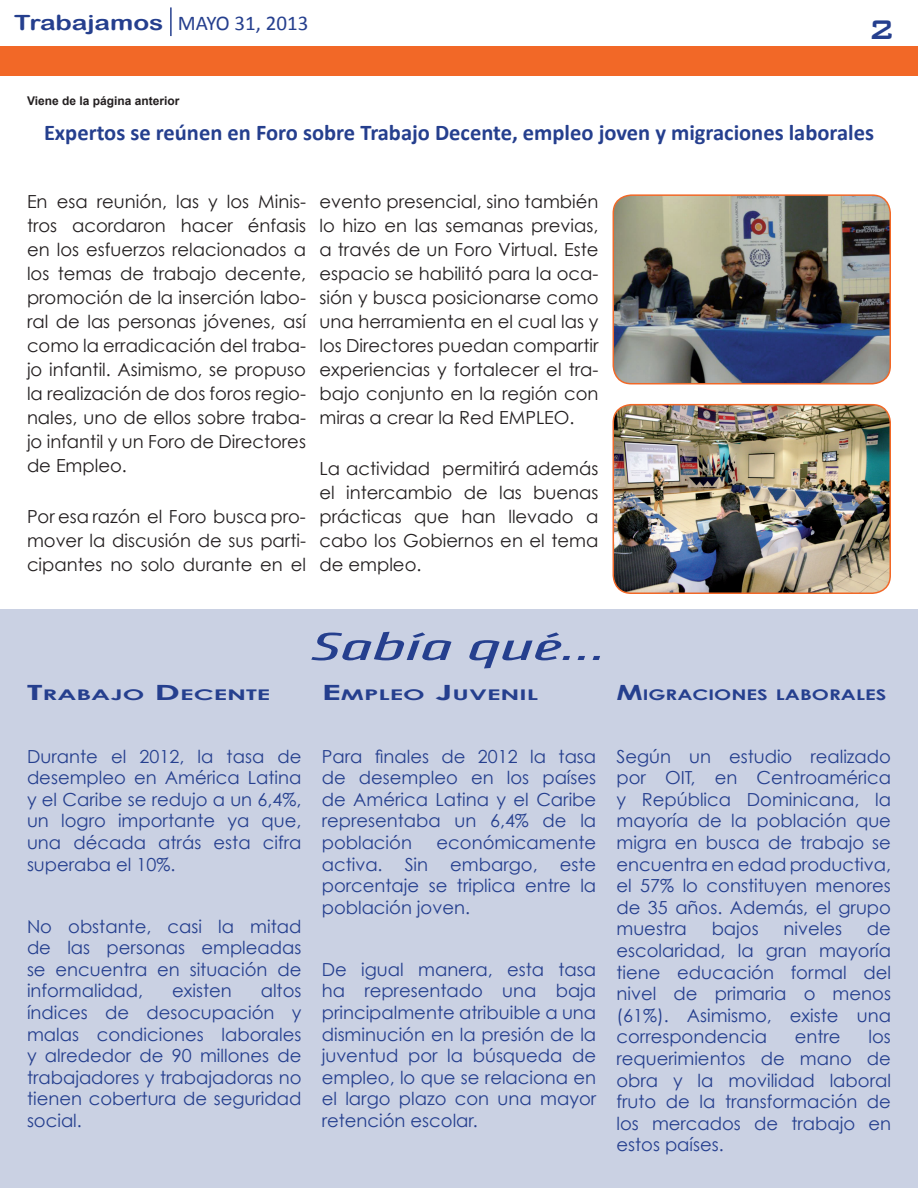
<style>
.page{position:relative;width:918px;height:1188px;background:#fff}
.page>*{position:absolute;margin:0;border:0;box-sizing:border-box;transform-origin:0 0}
.t1{font:italic condensed 40.5px "Klavika CH";color:#253f8e;scale:2 1}
.t2{font:500 36px "Bank Gothic";color:#253f8e}
.t3{font:700 22.5px "Calibri";color:#253f8e}
.t4{font:21px "Calibri";color:#253f8e}
.t5{font:18px/21.6px "Century Gothic";color:#253f8e;text-align:justify}
.t6{font:18px/24px "Century Gothic";color:#231f20;text-align:justify}
.t7{font:700 14.7px "Century Gothic";color:#253f8e;scale:1.75 1}
.t8{font:700 14.7px "Century Gothic";color:#253f8e;scale:1.39 1}
.t9{font:700 12px "Arial";color:#231f20}
.s1{font-family:"Arial Rounded MT Bold"}
.s2{font-size:21px}
</style>
<div class="page">
<div style="left:0;top:46px;width:918px;height:30px;background:#f26827"></div>
<hr style="left:170px;top:7px;width:2px;height:29px;background:#253f8e">
<img style="left:613px;top:195px;width:277px;height:189px">
<div style="left:613px;top:194px;width:278px;height:190px;border:2px solid #f26827;border-radius:18px"></div>
<div style="left:0;top:609px;width:918px;height:579px;background:#cad1e3"></div>
<img style="left:613px;top:405px;width:277px;height:188px">
<div style="left:613px;top:404px;width:278px;height:190px;border:2px solid #f26827;border-radius:18px"></div>
<p class="t4" style="left:14px;top:10px;width:296px"><span class="s1">Trabajamos</span> MAYO 31, 2013</p>
<h2 class="t2" style="left:868px;top:1px;width:29px">2</h2>
<p class="t9" style="left:27px;top:93px;width:154px">Viene de la página anterior</p>
<p class="t3" style="left:44px;top:119px;width:832px">Expertos se reúnen en Foro sobre Trabajo Decente, empleo joven y migraciones laborales</p>
<p class="t6" style="left:27px;top:189px;width:281px">En esa reunión, las y los Minis&shy;tros acordaron hacer énfasis en los esfuerzos relacionados a los temas de trabajo decente, promoción de la inserción labo&shy;ral de las personas jóvenes, así como la erradicación del traba&shy;jo infantil. Asimismo, se propuso la realización de dos foros regio&shy;nales, uno de ellos sobre traba&shy;jo infantil y un Foro de Directores de Empleo.</p>
<p class="t6" style="left:27px;top:504px;width:281px">Por esa razón el Foro busca pro&shy;mover la discusión de sus parti&shy;cipantes no solo durante en el</p>
<p class="t6" style="left:320px;top:189px;width:281px">evento presencial, sino también lo hizo en las semanas previas, a través de un Foro Virtual. Este espacio se habilitó para la oca&shy;sión y busca posicionarse como una herramienta en el cual las y los Directores puedan compartir experiencias y fortalecer el tra&shy;bajo conjunto en la región con miras a crear la Red EMPLEO.</p>
<p class="t6" style="left:320px;top:456px;width:280px">La actividad permitirá además el intercambio de las buenas prácticas que han llevado a cabo los Gobiernos en el tema de empleo.</p>
<p class="t7" style="left:27px;top:686px;width:141px"><span class="s2">T</span>RABAJO <span class="s2">D</span>ECENTE</p>
<h1 class="t1" style="left:311px;top:623px;width:149px">Sabía qué...</h1>
<p class="t7" style="left:322px;top:686px;width:125px"><span class="s2">E</span>MPLEO <span class="s2">J</span>UVENIL</p>
<p class="t8" style="left:616px;top:686px;width:196px"><span class="s2">M</span>IGRACIONES LABORALES</p>
<p class="t5" style="left:27px;top:745px;width:276px">Durante el 2012, la tasa de desempleo en América Latina y el Caribe se redujo a un 6,4%, un logro importante ya que, una década atrás esta cifra superaba el 10%.</p>
<p class="t5" style="left:27px;top:915px;width:276px">No obstante, casi la mitad de las personas empleadas se encuentra en situación de informalidad,</p>
<p class="t5" style="left:172px;top:980px;width:61px">existen</p>
<p class="t5" style="left:27px;top:980px;width:276px;text-indent:234px">altos índices de desocupación y malas condiciones laborales y alrededor de 90 millones de trabajadores y trabajadoras no tienen cobertura de seguridad social.</p>
<p class="t5" style="left:322px;top:745px;width:276px">Para finales de 2012 la tasa de desempleo en los países de América Latina y el Caribe representaba un 6,4% de la población</p>
<p class="t5" style="left:322px;top:831px;width:276px;text-indent:115px">económicamente activa. Sin embargo, este porcentaje se triplica entre la población joven.</p>
<p class="t5" style="left:322px;top:958px;width:276px">De igual manera, esta tasa ha representado una baja principalmente atribuible a una disminución en la presión de la juventud por la búsqueda de empleo, lo que se relaciona en el largo plazo con una mayor retención escolar.</p>
<p class="t5" style="left:616px;top:745px;width:276px">Según un estudio realizado por OIT, en Centroamérica y República Dominicana, la mayoría de la población que migra en busca de trabajo se encuentra en edad productiva, el 57% lo constituyen menores de 35 años. Además, el grupo muestra</p>
<p class="t5" style="left:712px;top:918px;width:48px">bajos</p>
<p class="t5" style="left:784px;top:918px;width:60px">niveles</p>
<p class="t5" style="left:616px;top:918px;width:276px;text-indent:250px">de escolaridad, la gran mayoría tiene educación formal del nivel de primaria o menos (61%). Asimismo, existe una correspondencia</p>
<p class="t5" style="left:616px;top:1026px;width:276px;text-indent:252px">los requerimientos de mano de obra y la movilidad laboral fruto de la transformación de los mercados de trabajo en estos países.</p>
<p class="t5" style="left:795px;top:1026px;width:47px">entre</p>
</div>
